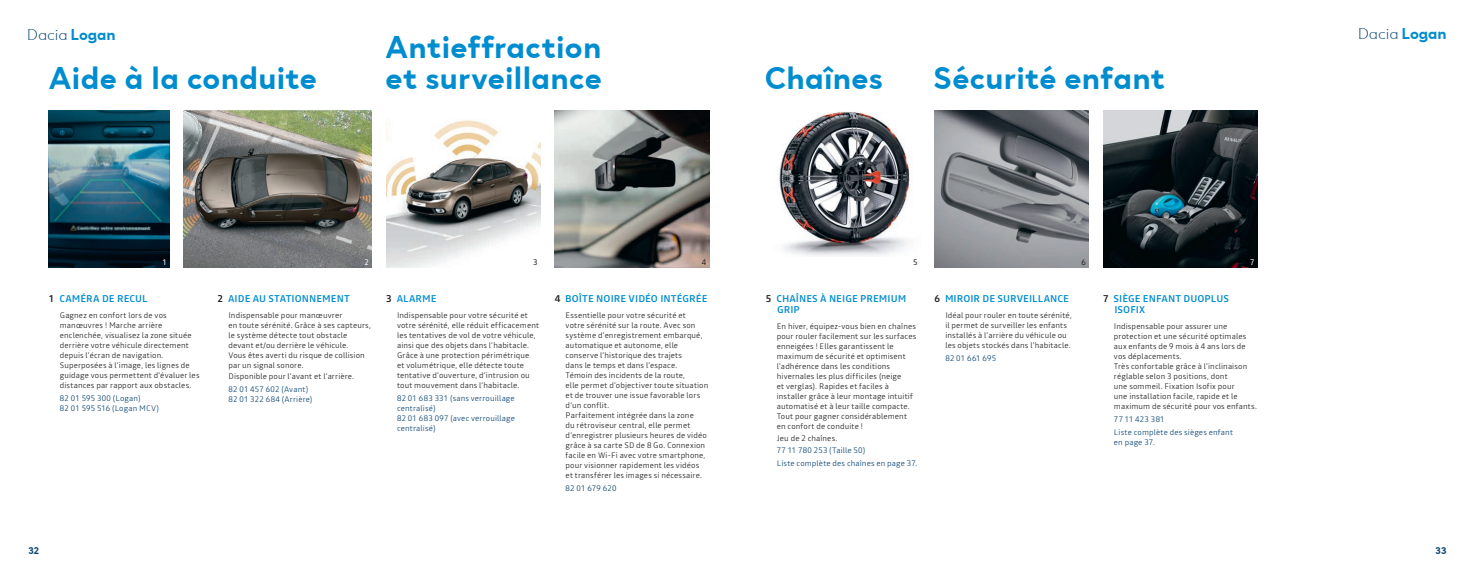
<style>
.page{position:relative;width:1475px;height:582px;background:#fff}
.page>*{position:absolute;margin:0;border:0;box-sizing:border-box;transform-origin:0 0}
.t1{font:700 32px/31px "Dacia Spirit";letter-spacing:.01em;color:#008dd0}
.t2{font:300 16px "Dacia Spirit";letter-spacing:-.005em;color:#0a4673}
.t3{font:500 10px/11px "Read";letter-spacing:.005em;color:#008dd0}
.t4{font:700 10px "Dacia Spirit";color:#0a4673}
.t5{font:300 8px/10px "Read";letter-spacing:.015em;color:#231f20}
.t6{font:300 8px/10px "Read";letter-spacing:.02em;color:#0a4673}
.t7{font:8px "Read";color:#231f20}
.t8{font:8px "Read";color:#fff}
.s1{font-weight:700;color:#008dd0}
.s2{color:#231f20}
</style>
<div class="page">
<img style="left:386px;top:120px;width:154px;height:147px">
<img style="left:554px;top:111px;width:155px;height:156px">
<img style="left:184px;top:111px;width:188px;height:156px">
<img style="left:49px;top:111px;width:121px;height:156px">
<img style="left:779px;top:111px;width:132px;height:145px">
<img style="left:1103px;top:111px;width:154px;height:156px">
<img style="left:934px;top:111px;width:154px;height:156px">
<h2 class="t2" style="left:27px;top:22px;width:90px">Dacia <span class="s1">Logan</span></h2>
<h1 class="t1" style="left:385px;top:31px;width:218px">Antieffraction et surveillance</h1>
<h1 class="t1" style="left:49px;top:62px;width:269px">Aide à la conduite</h1>
<h1 class="t1" style="left:933px;top:62px;width:233px">Sécurité enfant</h1>
<h1 class="t1" style="left:764px;top:62px;width:120px">Chaînes</h1>
<p class="t8" style="left:162px;top:256px;width:6px">1</p>
<p class="t8" style="left:364px;top:256px;width:6px">2</p>
<p class="t7" style="left:533px;top:256px;width:6px">3</p>
<p class="t7" style="left:701px;top:256px;width:6px">4</p>
<p class="t7" style="left:912px;top:256px;width:6px">5</p>
<p class="t7" style="left:1081px;top:256px;width:6px">6</p>
<p class="t8" style="left:1249px;top:256px;width:6px">7</p>
<p class="t3" style="left:49px;top:293px;width:100px"><span class="s2">1</span> CAMÉRA DE RECUL</p>
<p class="t5" style="left:60px;top:310px;width:141px">Gagnez en confort lors de vos manœuvres ! Marche arrière enclenchée, visualisez la zone située derrière votre véhicule directement depuis l’écran de navigation.<br>Superposées à l’image, les lignes de guidage vous permettent d’évaluer les distances par rapport aux obstacles.</p>
<p class="t6" style="left:60px;top:392px;width:101px">82 01 595 300 (Logan)<br>82 01 595 516 (Logan MCV)</p>
<p class="t3" style="left:217px;top:293px;width:134px"><span class="s2">2</span> AIDE AU STATIONNEMENT</p>
<p class="t5" style="left:228px;top:310px;width:144px">Indispensable pour manœuvrer<br>en toute sérénité. Grâce à ses capteurs, le système détecte tout obstacle devant et/ou derrière le véhicule.<br>Vous êtes averti du risque de collision par un signal sonore.</p>
<p class="t5" style="left:228px;top:371px;width:127px">Disponible pour l’avant et l’arrière.</p>
<p class="t6" style="left:228px;top:384px;width:85px">82 01 457 602 (Avant)<br>82 01 322 684 (Arrière)</p>
<p class="t3" style="left:386px;top:293px;width:52px"><span class="s2">3</span> ALARME</p>
<p class="t5" style="left:397px;top:310px;width:144px">Indispensable pour votre sécurité et votre sérénité, elle réduit efficacement les tentatives de vol de votre véhicule, ainsi que des objets dans l’habitacle.<br>Grâce à une protection périmétrique<br>et volumétrique, elle détecte toute tentative d’ouverture, d’intrusion ou tout mouvement dans l’habitacle.</p>
<p class="t6" style="left:397px;top:392px;width:119px">82 01 683 331 (sans verrouillage centralisé)<br>82 01 683 097 (avec verrouillage centralisé)</p>
<p class="t3" style="left:554px;top:293px;width:154px"><span class="s2">4</span> BOÎTE NOIRE VIDÉO INTÉGRÉE</p>
<p class="t5" style="left:565px;top:310px;width:144px">Essentielle pour votre sécurité et<br>votre sérénité sur la route. Avec son système d’enregistrement embarqué, automatique et autonome, elle conserve l’historique des trajets<br>dans le temps et dans l’espace.<br>Témoin des incidents de la route,<br>elle permet d’objectiver toute situation et de trouver une issue favorable lors d’un conflit.<br>Parfaitement intégrée dans la zone<br>du rétroviseur central, elle permet d’enregistrer plusieurs heures de vidéo grâce à sa carte SD de 8 Go. Connexion facile en Wi-Fi avec votre smartphone, pour visionner rapidement les vidéos et transférer les images si nécessaire.</p>
<p class="t6" style="left:565px;top:482px;width:52px">82 01 679 620</p>
<p class="t3" style="left:777px;top:293px;width:131px;text-indent:-11px"><span class="s2">5</span> CHAÎNES À NEIGE PREMIUM<br>GRIP</p>
<p class="t5" style="left:776px;top:321px;width:141px">En hiver, équipez-vous bien en chaînes pour rouler facilement sur les surfaces enneigées ! Elles garantissent le maximum de sécurité et optimisent l’adhérence dans les conditions hivernales les plus difficiles (neige<br>et verglas). Rapides et faciles à installer grâce à leur montage intuitif automatisé et à leur taille compacte.<br>Tout pour gagner considérablement en confort de conduite !</p>
<p class="t5" style="left:776px;top:432px;width:62px">Jeu de 2 chaînes.</p>
<p class="t6" style="left:776px;top:443px;width:142px;line-height:12.8px">77 11 780 253 (Taille 50)<br>Liste complète des chaînes en page 37.</p>
<p class="t3" style="left:934px;top:293px;width:136px"><span class="s2">6</span> MIROIR DE SURVEILLANCE</p>
<p class="t5" style="left:945px;top:310px;width:128px">Idéal pour rouler en toute sérénité, il permet de surveiller les enfants installés à l’arrière du véhicule ou les objets stockés dans l’habitacle.</p>
<p class="t6" style="left:945px;top:352px;width:52px">82 01 661 695</p>
<p class="t3" style="left:1114px;top:293px;width:116px;text-indent:-11px"><span class="s2">7</span> SIÈGE ENFANT DUOPLUS<br>ISOFIX</p>
<p class="t5" style="left:1113px;top:321px;width:144px">Indispensable pour assurer une protection et une sécurité optimales aux enfants de 9 mois à 4 ans lors de vos déplacements.<br>Très confortable grâce à l’inclinaison réglable selon 3 positions, dont<br>une sommeil. Fixation Isofix pour<br>une installation facile, rapide et le maximum de sécurité pour vos enfants.</p>
<p class="t6" style="left:1113px;top:412px;width:120px;line-height:12.8px">77 11 423 381<br>Liste complète des sièges enfant</p>
<p class="t6" style="left:1113px;top:436px;width:42px">en page 37.</p>
<h2 class="t2" style="left:1357px;top:21px;width:90px">Dacia <span class="s1">Logan</span></h2>
<p class="t4" style="left:28px;top:543px;width:12px">32</p>
<p class="t4" style="left:1435px;top:543px;width:13px">33</p>
</div>
